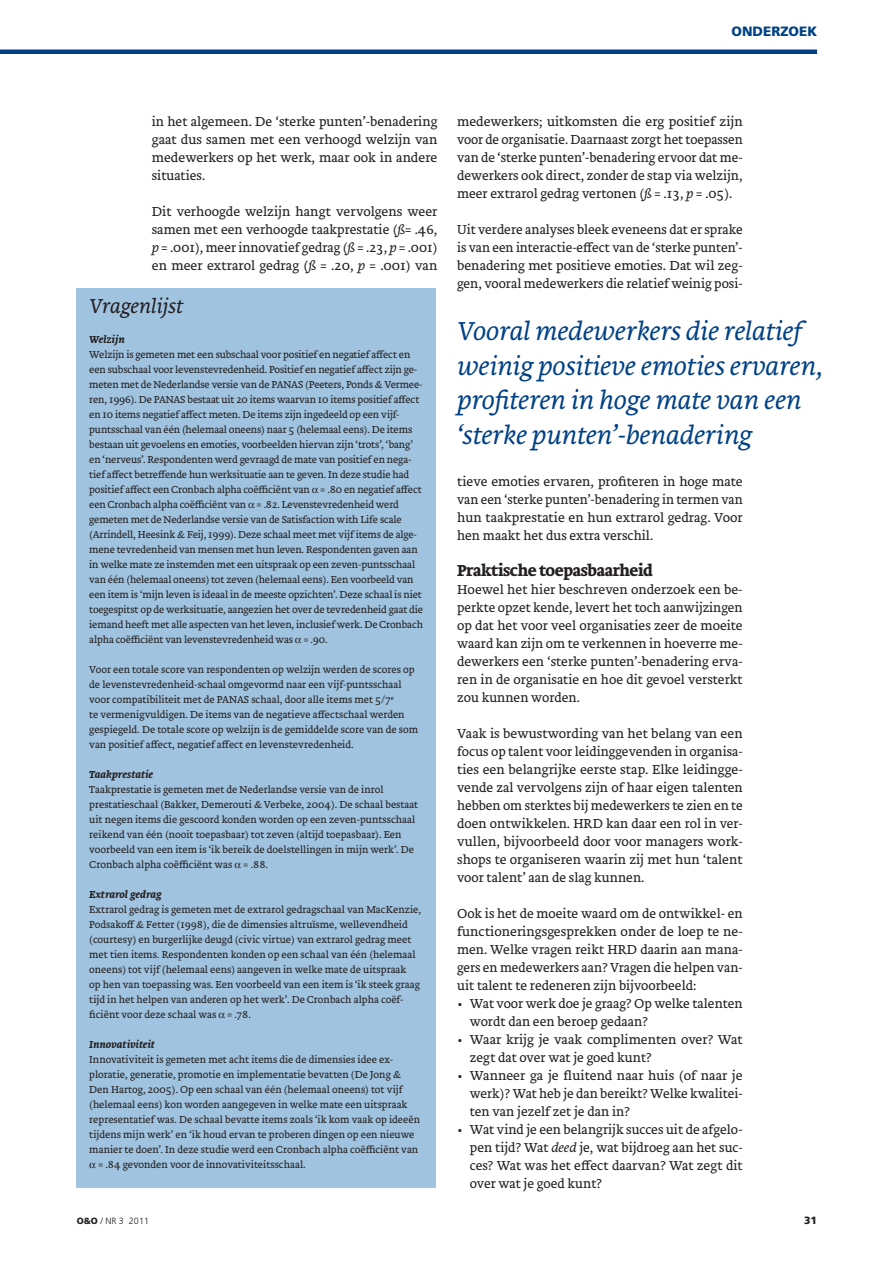
<style>
.page{position:relative;width:893px;height:1263px;background:#fff}
.page>*{position:absolute;margin:0;border:0;box-sizing:border-box;transform-origin:0 0}
.t1{font:italic 300 27px/34.5px "Brioni Text Std";color:#004185}
.t2{font:italic 300 21px "Brioni Text Std";color:#231f20}
.t3{font:700 16.5px "Brioni Text Std";letter-spacing:-.025em;color:#231f20}
.t4{font:300 13.5px/18px "Brioni Text Std";color:#231f20;text-align:justify}
.t5{font:900 13.5px "Frutiger LT Std";color:#004185}
.t6{font:300 10.5px/15px "Brioni Text Std";letter-spacing:-.015em;color:#231f20}
.t7{font:italic 700 10.5px "Brioni Text Std";color:#231f20}
.t8{font:900 10.5px "Frutiger LT Std";color:#231f20}
.t9{font:300 9px "Frutiger LT Std";color:#231f20}
.s1{font-style:italic}
.s2{font-weight:900}
</style>
<div class="page">
<div style="left:0;top:49px;width:817px;height:5px;background:#004185"></div>
<div style="left:77px;top:289px;width:359px;height:899px;background:#a0c3df"></div>
<p class="t5" style="left:732px;top:25px;width:87px">ONDERZOEK</p>
<p class="t4" style="left:152px;top:114px;width:287px">in het algemeen. De ‘sterke punten’-benadering gaat dus samen met een verhoogd welzijn van medewerkers op het werk, maar ook in andere situaties.</p>
<p class="t4" style="left:152px;top:204px;width:287px">Dit verhoogde welzijn hangt vervolgens weer samen met een verhoogde taakprestatie (<span class="s1">ß</span>= .46, <span class="s1">p</span> = .001), meer innovatief gedrag (<span class="s1">ß</span> = .23, <span class="s1">p</span> = .001) en meer extrarol gedrag (<span class="s1">ß</span> = .20, <span class="s1">p</span> = .001) van</p>
<h2 class="t2" style="left:89px;top:298px;width:95px">Vragenlijst</h2>
<p class="t7" style="left:89px;top:334px;width:37px">Welzijn</p>
<p class="t6" style="left:89px;top:348px;width:335px">Welzijn is gemeten met een subschaal voor positief en negatief affect en een subschaal voor levenstevredenheid. Positief en negatief affect zijn ge&shy;meten met de Nederlandse versie van de PANAS (Peeters, Ponds &amp; Vermee&shy;ren, 1996). De PANAS bestaat uit 20 items waarvan 10 items positief affect en 10 items negatief affect meten. De items zijn ingedeeld op een vijf&shy;puntsschaal van één (helemaal oneens) naar 5 (helemaal eens). De items bestaan uit gevoelens en emoties, voorbeelden hiervan zijn ‘trots’, ‘bang’ en ‘nerveus’. Respondenten werd gevraagd de mate van positief en nega&shy;tief affect betreffende hun werksituatie aan te geven. In deze studie had positief affect een Cronbach alpha coëfficiënt van = .80 en negatief affect een Cronbach alpha coëfficiënt van = .82. Levenstevredenheid werd gemeten met de Nederlandse versie van de Satisfaction with Life scale (Arrindell, Heesink &amp; Feij, 1999). Deze schaal meet met vijf items de alge&shy;mene tevredenheid van mensen met hun leven. Respondenten gaven aan in welke mate ze instemden met een uitspraak op een zeven-puntsschaal van één (helemaal oneens) tot zeven (helemaal eens). Een voorbeeld van een item is ‘mijn leven is ideaal in de meeste opzichten’. Deze schaal is niet toegespitst op de werksituatie, aangezien het over de tevredenheid gaat die iemand heeft met alle aspecten van het leven, inclusief werk. De Cronbach alpha coëfficiënt van levenstevredenheid was = .90.</p>
<p class="t6" style="left:89px;top:663px;width:330px">Voor een totale score van respondenten op welzijn werden de scores op de levenstevredenheid-schaal omgevormd naar een vijf-puntsschaal voor compatibiliteit met de PANAS schaal, door alle items met 5/7<sup>e<br></sup>te vermenigvuldigen. De items van de negatieve affectschaal werden gespiegeld. De totale score op welzijn is de gemiddelde score van de som van positief affect, negatief affect en levenstevredenheid.</p>
<p class="t7" style="left:89px;top:769px;width:65px">Taakprestatie</p>
<p class="t6" style="left:89px;top:783px;width:331px">Taakprestatie is gemeten met de Nederlandse versie van de inrol prestatieschaal (Bakker, Demerouti &amp; Verbeke, 2004). De schaal bestaat uit negen items die gescoord konden worden op een zeven-puntsschaal reikend van één (nooit toepasbaar) tot zeven (altijd toepasbaar). Een voorbeeld van een item is ‘ik bereik de doelstellingen in mijn werk’. De Cronbach alpha coëfficiënt was = .88.</p>
<p class="t7" style="left:89px;top:889px;width:74px">Extrarol gedrag</p>
<p class="t6" style="left:89px;top:903px;width:333px">Extrarol gedrag is gemeten met de extrarol gedragschaal van MacKenzie, Podsakoff &amp; Fetter (1998), die de dimensies altruïsme, wellevendheid (courtesy) en burgerlijke deugd (civic virtue) van extrarol gedrag meet met tien items. Respondenten konden op een schaal van één (helemaal oneens) tot vijf (helemaal eens) aangeven in welke mate de uitspraak<br>op hen van toepassing was. Een voorbeeld van een item is ‘ik steek graag tijd in het helpen van anderen op het werk’. De Cronbach alpha coëf&shy;ficiënt voor deze schaal was = .78.</p>
<p class="t7" style="left:89px;top:1039px;width:67px">Innovativiteit</p>
<p class="t6" style="left:89px;top:1053px;width:305px">Innovativiteit is gemeten met acht items die de dimensies idee ex-</p>
<p class="t6" style="left:89px;top:1068px;width:313px">ploratie, generatie, promotie en implementatie bevatten (De Jong &amp;</p>
<p class="t6" style="left:89px;top:1083px;width:315px">Den Hartog, 2005). Op een schaal van één (helemaal oneens) tot vijf</p>
<p class="t6" style="left:89px;top:1098px;width:320px">(helemaal eens) kon worden aangegeven in welke mate een uitspraak</p>
<p class="t6" style="left:89px;top:1113px;width:332px">representatief was. De schaal bevatte items zoals ‘ik kom vaak op ideeën</p>
<p class="t6" style="left:89px;top:1128px;width:327px">tijdens mijn werk’ en ‘ik houd ervan te proberen dingen op een nieuwe</p>
<p class="t6" style="left:89px;top:1143px;width:331px">manier te doen’. In deze studie werd een Cronbach alpha coëfficiënt van</p>
<p class="t6" style="left:98px;top:1158px;width:209px">= .84 gevonden voor de innovativiteitsschaal.</p>
<p class="t4" style="left:457px;top:114px;width:287px">medewerkers; uitkomsten die erg positief zijn voor de organisatie. Daarnaast zorgt het toepassen van de ‘sterke punten’-benadering ervoor dat me&shy;dewerkers ook direct, zonder de stap via welzijn, meer extrarol gedrag vertonen (<span class="s1">ß</span> = .13, <span class="s1">p</span> = .05).</p>
<p class="t4" style="left:457px;top:222px;width:287px">Uit verdere analyses bleek eveneens dat er sprake is van een interactie-effect van de ‘sterke punten’- benadering met positieve emoties. Dat wil zeg&shy;gen, vooral medewerkers die relatief weinig posi-</p>
<h1 class="t1" style="left:457px;top:317px;width:367px">Vooral medewerkers die relatief weinig positieve emoties ervaren, profiteren in hoge mate van een ‘sterke punten’-benadering</h1>
<p class="t4" style="left:457px;top:474px;width:287px">tieve emoties ervaren, profiteren in hoge mate van een ‘sterke punten’-benadering in termen van hun taakprestatie en hun extrarol gedrag. Voor hen maakt het dus extra verschil.</p>
<h3 class="t3" style="left:457px;top:563px;width:197px">Praktische toepasbaarheid</h3>
<p class="t4" style="left:457px;top:582px;width:287px">Hoewel het hier beschreven onderzoek een be&shy;perkte opzet kende, levert het toch aanwijzingen op dat het voor veel organisaties zeer de moeite waard kan zijn om te verkennen in hoeverre me&shy;dewerkers een ‘sterke punten’-benadering erva&shy;ren in de organisatie en hoe dit gevoel versterkt zou kunnen worden.</p>
<p class="t4" style="left:457px;top:726px;width:287px">Vaak is bewustwording van het belang van een focus op talent voor leidinggevenden in organisa&shy;ties een belangrijke eerste stap. Elke leidingge&shy;vende zal vervolgens zijn of haar eigen talenten hebben om sterktes bij medewerkers te zien en te doen ontwikkelen. HRD kan daar een rol in ver&shy;vullen, bijvoorbeeld door voor managers work&shy;shops te organiseren waarin zij met hun ‘talent voor talent’ aan de slag kunnen.</p>
<p class="t4" style="left:457px;top:906px;width:287px">Ook is het de moeite waard om de ontwikkel- en functioneringsgesprekken onder de loep te ne&shy;men. Welke vragen reikt HRD daarin aan mana&shy;gers en medewerkers aan? Vragen die helpen van&shy;uit talent te redeneren zijn bijvoorbeeld:</p>
<p class="t4" style="left:470px;top:996px;width:274px;text-indent:-13px">• Wat voor werk doe je graag? Op welke talenten wordt dan een beroep gedaan?</p>
<p class="t4" style="left:470px;top:1032px;width:274px;text-indent:-13px">• Waar krijg je vaak complimenten over? Wat zegt dat over wat je goed kunt?</p>
<p class="t4" style="left:470px;top:1068px;width:274px;text-indent:-13px">• Wanneer ga je fluitend naar huis (of naar je werk)? Wat heb je dan bereikt? Welke kwalitei&shy;ten van jezelf zet je dan in?</p>
<p class="t4" style="left:470px;top:1122px;width:274px;text-indent:-13px">• Wat vind je een belangrijk succes uit de afgelo&shy;pen tijd? Wat <span class="s1">deed</span> je, wat bijdroeg aan het suc&shy;ces? Wat was het effect daarvan? Wat zegt dit over wat je goed kunt?</p>
<p class="t9" style="left:77px;top:1217px;width:74px"><span class="s2">O&amp;O</span> / NR 3 2011</p>
<p class="t8" style="left:804px;top:1215px;width:14px">31</p>
</div>
